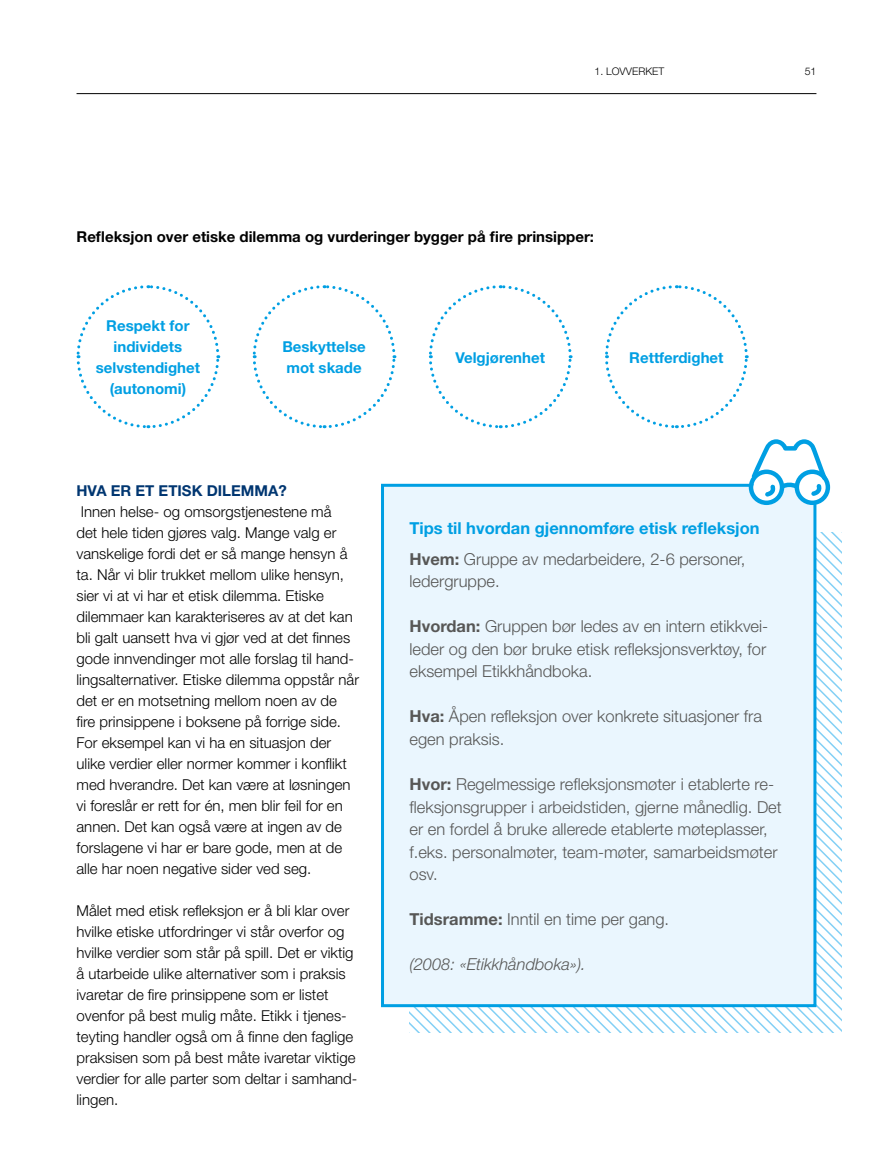
<style>
.page{position:relative;width:893px;height:1149px;background:#fff}
.page>*{position:absolute;margin:0;border:0;box-sizing:border-box;transform-origin:0 0}
.t1{font:300 16.5px/22.5px "Helvetica Neue";color:#575756}
.t2{font:700 16.5px/31px "Helvetica Neue";color:#009fe3}
.t3{font:italic 300 16.5px "Helvetica Neue";color:#575756}
.t4{font:300 15px/21px "Helvetica Neue";color:#000}
.t5{font:700 15px/21px "Helvetica Neue";color:#009fe3;text-align:center}
.t6{font:700 15px "Helvetica Neue";color:#000}
.t7{font:700 15px "Helvetica Neue";color:#003671}
.t8{font:300 10.5px "Helvetica Neue";color:#000}
.s1{color:#575756}
.s2{font-weight:300;color:#575756}
.s3{font-weight:700}
</style>
<div class="page">
<hr style="left:77px;top:93px;width:739px;height:1px;background:#000">
<svg style="left:76px;top:285px;width:145px;height:144px"></svg>
<svg style="left:252px;top:285px;width:145px;height:144px"></svg>
<svg style="left:428px;top:285px;width:145px;height:144px"></svg>
<svg style="left:605px;top:285px;width:144px;height:144px"></svg>
<svg style="left:409px;top:532px;width:433px;height:500px"></svg>
<div style="left:382px;top:485px;width:433px;height:520px;background:#eaf6fe"></div>
<div style="left:381px;top:483px;width:435px;height:523px;border:3px solid #009fe3"></div>
<svg style="left:749px;top:439px;width:81px;height:66px"></svg>
<p class="t8" style="left:595px;top:65px;width:71px">1. LOVVERKET</p>
<p class="t8" style="left:805px;top:65px;width:13px">51</p>
<p class="t6" style="left:77px;top:227px;width:519px">Refleksjon over etiske dilemma og vurderinger bygger på fire prinsipper:</p>
<p class="t5" style="left:96px;top:314px;width:106px">Respekt for individets selvstendighet (autonomi)</p>
<p class="t5" style="left:282px;top:336px;width:85px;text-align:left">Beskyttelse mot skade</p>
<p class="t5" style="left:455px;top:346px;width:91px">Velgjørenhet</p>
<p class="t5" style="left:629px;top:346px;width:96px">Rettferdighet</p>
<p class="t7" style="left:77px;top:481px;width:212px">HVA ER ET ETISK DILEMMA?</p>
<p class="t4" style="left:77px;top:500px;width:284px">Innen helse- og omsorgstjenestene må<br>det hele tiden gjøres valg. Mange valg er vanskelige fordi det er så mange hensyn å ta. Når vi blir trukket mellom ulike hensyn, sier vi at vi har et etisk dilemma. Etiske dilemmaer kan karakteriseres av at det kan bli galt uansett hva vi gjør ved at det finnes gode innvendinger mot alle forslag til hand&shy;lingsalternativer. Etiske dilemma oppstår når det er en motsetning mellom noen av de fire prinsippene i boksene på forrige side.<br>For eksempel kan vi ha en situasjon der ulike verdier eller normer kommer i konflikt med hverandre. Det kan være at løsningen vi foreslår er rett for én, men blir feil for en annen. Det kan også være at ingen av de forslagene vi har er bare gode, men at de alle har noen negative sider ved seg.</p>
<p class="t4" style="left:77px;top:899px;width:282px">Målet med etisk refleksjon er å bli klar over hvilke etiske utfordringer vi står overfor og hvilke verdier som står på spill. Det er viktig å utarbeide ulike alternativer som i praksis ivaretar de fire prinsippene som er listet ovenfor på best mulig måte. Etikk i tjenes&shy;teyting handler også om å finne den faglige praksisen som på best måte ivaretar viktige verdier for alle parter som deltar i samhand&shy;lingen.</p>
<p class="t2" style="left:409px;top:512px;width:352px">Tips til hvordan gjennomføre etisk refleksjon<br><span class="s1">Hvem:</span> <span class="s2">Gruppe av medarbeidere, 2-6 personer,</span></p>
<p class="t1" style="left:409px;top:569px;width:92px">ledergruppe.</p>
<p class="t1" style="left:409px;top:614px;width:360px"><span class="s3">Hvordan:</span> Gruppen bør ledes av en intern etikkvei&shy;leder og den bør bruke etisk refleksjonsverktøy, for eksempel Etikkhåndboka.</p>
<p class="t1" style="left:409px;top:704px;width:354px"><span class="s3">Hva:</span> Åpen refleksjon over konkrete situasjoner fra egen praksis.</p>
<p class="t1" style="left:409px;top:772px;width:374px"><span class="s3">Hvor:</span> Regelmessige refleksjonsmøter i etablerte re&shy;fleksjonsgrupper i arbeidstiden, gjerne månedlig. Det er en fordel å bruke allerede etablerte møteplasser, f.eks. personalmøter, team-møter, samarbeidsmøter osv.</p>
<p class="t1" style="left:409px;top:907px;width:261px"><span class="s3">Tidsramme:</span> Inntil en time per gang.</p>
<p class="t3" style="left:409px;top:954px;width:178px">(2008: «Etikkhåndboka»).</p>
</div>
